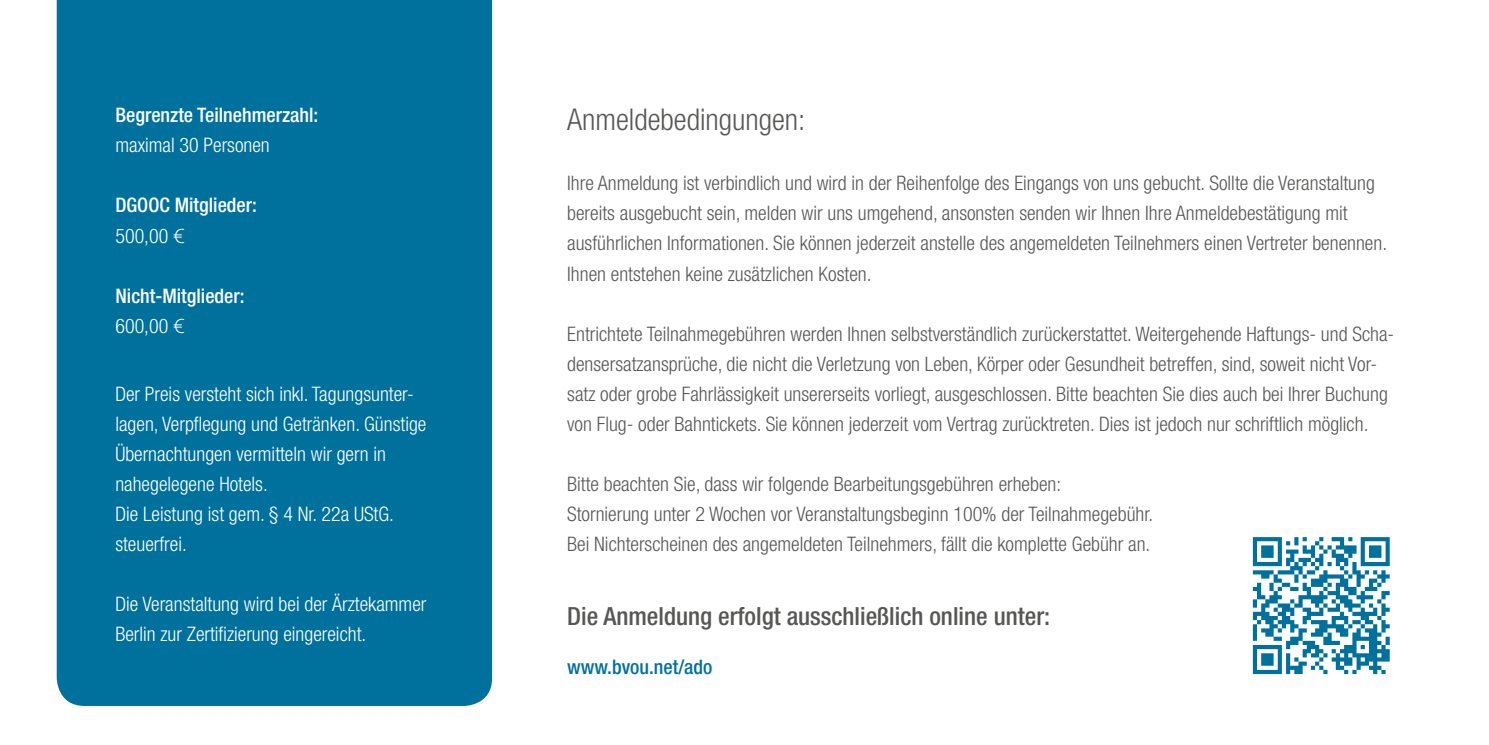
<style>
.page{position:relative;width:1489px;height:745px;background:#fff}
.page>*{position:absolute;margin:0;border:0;box-sizing:border-box;transform-origin:0 0}
.t1{font:300 condensed 30px "Helvetica Neue";color:#575756}
.t2{font:500 condensed 25px "Helvetica Neue";color:#575756}
.t3{font:300 condensed 20px/30px "Helvetica Neue";color:#575756}
.t4{font:300 condensed 20px/30px "Helvetica Neue";color:#fff}
.t5{font:500 condensed 20px/30px "Helvetica Neue";color:#fff}
.t6{font:500 condensed 20px "Helvetica Neue";color:#00719d}
.s1{font-weight:300}
.s2{font-family:"Europa";font-weight:300;font-stretch:normal}
</style>
<div class="page">
<div style="left:57px;top:0;width:435px;height:705px;background:#00719d"></div>
<svg style="left:1252px;top:537px;width:137px;height:136px"></svg>
<p class="t5" style="left:115px;top:100px;width:204px">Begrenzte Teilnehmerzahl:</p>
<p class="t4" style="left:115px;top:130px;width:156px">maximal 30 Personen</p>
<p class="t5" style="left:115px;top:190px;width:143px">DGOOC Mitglieder:<br><span class="s1">500,00</span> <span class="s2">€</span></p>
<p class="t5" style="left:115px;top:280px;width:131px">Nicht-Mitglieder:<br><span class="s1">600,00</span> <span class="s2">€</span></p>
<p class="t4" style="left:115px;top:378px;width:312px">Der Preis versteht sich inkl. Tagungsunter&shy;lagen, Verpflegung und Getränken. Günstige Übernachtungen vermitteln wir gern in nahegelegene Hotels.<br>Die Leistung ist gem. § 4 Nr. 22a UStG. steuerfrei.</p>
<p class="t4" style="left:115px;top:588px;width:312px">Die Veranstaltung wird bei der Ärztekammer<br>Berlin zur Zertifizierung eingereicht.</p>
<h1 class="t1" style="left:567px;top:102px;width:240px">Anmeldebedingungen:</h1>
<p class="t3" style="left:567px;top:168px;width:821px">Ihre Anmeldung ist verbindlich und wird in der Reihenfolge des Eingangs von uns gebucht. Sollte die Veranstaltung bereits ausgebucht sein, melden wir uns umgehend, ansonsten senden wir Ihnen Ihre Anmeldebestätigung mit ausführlichen Informationen. Sie können jederzeit anstelle des angemeldeten Teilnehmers einen Vertreter benennen.<br>Ihnen entstehen keine zusätzlichen Kosten.</p>
<p class="t3" style="left:567px;top:318px;width:828px">Entrichtete Teilnahmegebühren werden Ihnen selbstverständlich zurückerstattet. Weitergehende Haftungs- und Scha&shy;densersatzansprüche, die nicht die Verletzung von Leben, Körper oder Gesundheit betreffen, sind, soweit nicht Vor&shy;satz oder grobe Fahrlässigkeit unsererseits vorliegt, ausgeschlossen. Bitte beachten Sie dies auch bei Ihrer Buchung von Flug- oder Bahntickets. Sie können jederzeit vom Vertrag zurücktreten. Dies ist jedoch nur schriftlich möglich.</p>
<p class="t3" style="left:567px;top:468px;width:587px">Bitte beachten Sie, dass wir folgende Bearbeitungsgebühren erheben:<br>Stornierung unter 2 Wochen vor Veranstaltungsbeginn 100% der Teilnahmegebühr.<br>Bei Nichterscheinen des angemeldeten Teilnehmers, fällt die komplette Gebühr an.</p>
<p class="t2" style="left:567px;top:601px;width:484px">Die Anmeldung erfolgt ausschließlich online unter:</p>
<p class="t6" style="left:567px;top:654px;width:147px">www.bvou.net/ado</p>
</div>
